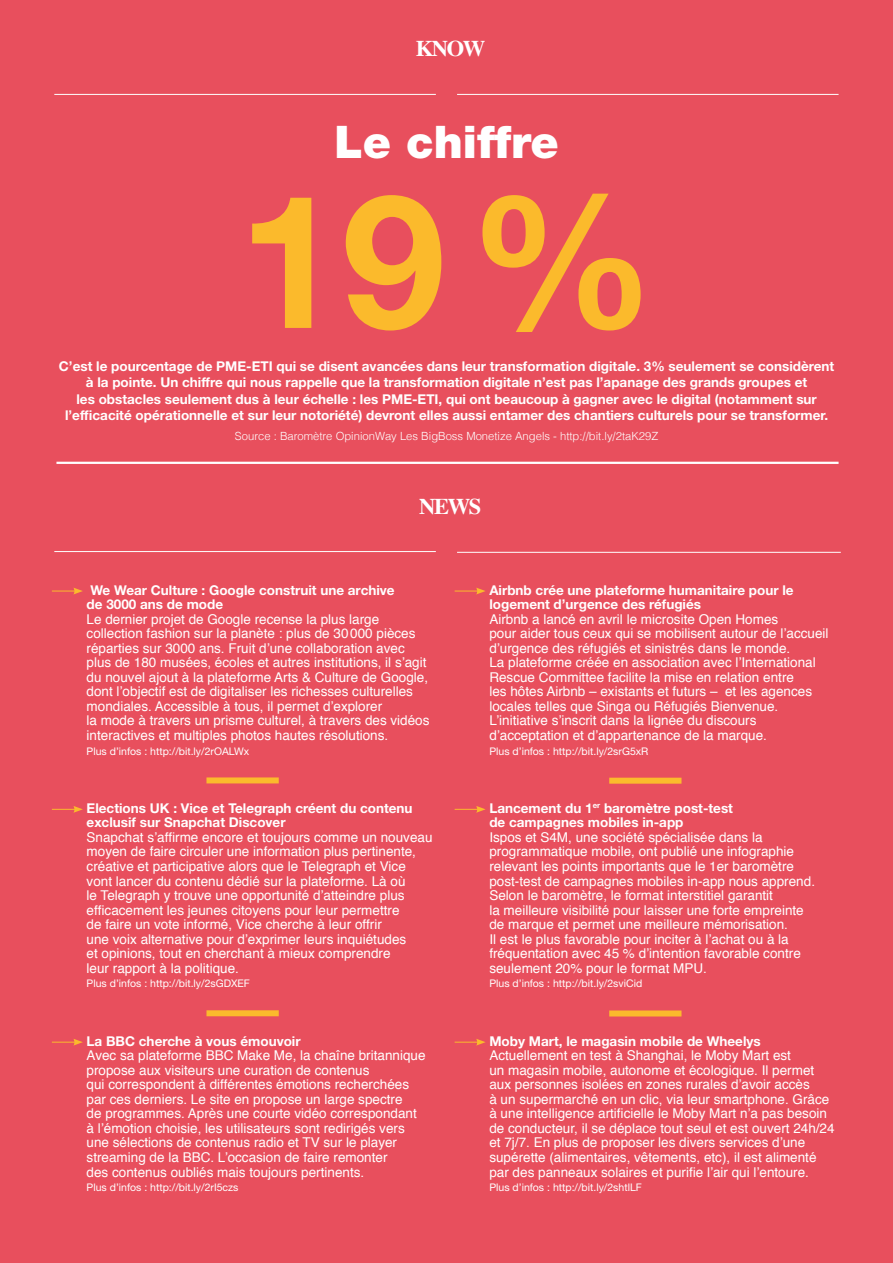
<style>
.page{position:relative;width:893px;height:1263px;background:#e84f5d}
.page>*{position:absolute;margin:0;border:0;box-sizing:border-box;transform-origin:0 0}
.t1{font:700 186px "Helvetica Neue LT Std";color:#fbba2c}
.t2{font:900 45px "Helvetica Neue LT Std";color:#fff}
.t3{font:700 22.5px "Times";letter-spacing:-.06em;color:#fff}
.t4{font:13.5px/14.5px "Helvetica";color:#fff}
.t5{font:700 13.5px/14.5px "Helvetica Neue LT Std";color:#fff}
.t6{font:300 11.25px "Helvetica";color:#fff}
.t7{font:10.5px "Helvetica Neue LT Std";color:#fff}
</style>
<div class="page">
<hr style="left:54px;top:94px;width:382px;height:1px;background:#fff">
<hr style="left:54px;top:551px;width:382px;height:1px;background:#fff">
<hr style="left:457px;top:94px;width:381px;height:1px;background:#fff">
<hr style="left:457px;top:552px;width:384px;height:1px;background:#fff">
<hr style="left:56px;top:462px;width:782px;height:2px;background:#fff">
<svg style="left:52px;top:588px;width:31px;height:6px"></svg>
<div style="left:206px;top:777px;width:73px;height:6px;background:#fbba2c"></div>
<svg style="left:52px;top:806px;width:31px;height:7px"></svg>
<div style="left:206px;top:1010px;width:73px;height:6px;background:#fbba2c"></div>
<svg style="left:52px;top:1039px;width:31px;height:6px"></svg>
<svg style="left:455px;top:588px;width:30px;height:6px"></svg>
<div style="left:609px;top:778px;width:72px;height:6px;background:#fbba2c"></div>
<svg style="left:455px;top:806px;width:31px;height:7px"></svg>
<div style="left:609px;top:1010px;width:72px;height:6px;background:#fbba2c"></div>
<svg style="left:455px;top:1039px;width:31px;height:6px"></svg>
<h3 class="t3" style="left:416px;top:27px;width:71px">KNOW</h3>
<h2 class="t2" style="left:334px;top:116px;width:226px">Le chiffre</h2>
<h1 class="t1" style="left:238px;top:147px;width:418px">19%</h1>
<p class="t5" style="left:59px;top:359px;width:777px">C’est le pourcentage de PME-ETI qui se disent avancées dans leur transformation digitale. 3% seulement se considèrent</p>
<p class="t5" style="left:65px;top:407px;width:765px">l’efficacité opérationnelle et sur leur notoriété) devront elles aussi entamer des chantiers culturels pour se transformer.</p>
<p class="t5" style="left:86px;top:375px;width:723px">à la pointe. Un chiffre qui nous rappelle que la transformation digitale n’est pas l’apanage des grands groupes et</p>
<p class="t5" style="left:76px;top:391px;width:742px">les obstacles seulement dus à leur échelle : les PME-ETI, qui ont beaucoup à gagner avec le digital (notamment sur</p>
<p class="t6" style="left:235px;top:427px;width:425px">Source : Baromètre OpinionWay Les BigBoss Monetize Angels - http://bit.ly/2taK29Z</p>
<h3 class="t3" style="left:419px;top:485px;width:64px">NEWS</h3>
<p class="t5" style="left:87px;top:582px;width:310px">We Wear Culture : Google construit une archive de 3000 ans de mode</p>
<p class="t4" style="left:87px;top:612px;width:344px">Le dernier projet de Google recense la plus large collection fashion sur la planète : plus de 30000 pièces réparties sur 3000 ans. Fruit d’une collaboration avec plus de 180 musées, écoles et autres institutions, il s’agit du nouvel ajout à la plateforme Arts &amp; Culture de Google, dont l’objectif est de digitaliser les richesses culturelles mondiales. Accessible à tous, il permet d’explorer<br>la mode à travers un prisme culturel, à travers des vidéos interactives et multiples photos hautes résolutions.</p>
<p class="t7" style="left:87px;top:744px;width:164px">Plus d’infos : http://bit.ly/2rOALWx</p>
<p class="t5" style="left:87px;top:800px;width:327px">Elections UK : Vice et Telegraph créent du contenu exclusif sur Snapchat Discover</p>
<p class="t4" style="left:87px;top:830px;width:347px">Snapchat s’affirme encore et toujours comme un nouveau moyen de faire circuler une information plus pertinente, créative et participative alors que le Telegraph et Vice vont lancer du contenu dédié sur la plateforme. Là où<br>le Telegraph y trouve une opportunité d’atteindre plus efficacement les jeunes citoyens pour leur permettre<br>de faire un vote informé, Vice cherche à leur offrir<br>une voix alternative pour d’exprimer leurs inquiétudes<br>et opinions, tout en cherchant à mieux comprendre<br>leur rapport à la politique.</p>
<p class="t7" style="left:87px;top:977px;width:165px">Plus d’infos : http://bit.ly/2sGDXEF</p>
<p class="t5" style="left:87px;top:1033px;width:216px">La BBC cherche à vous émouvoir</p>
<p class="t4" style="left:87px;top:1048px;width:340px">Avec sa plateforme BBC Make Me, la chaîne britannique propose aux visiteurs une curation de contenus<br>qui correspondent à différentes émotions recherchées par ces derniers. Le site en propose un large spectre<br>de programmes. Après une courte vidéo correspondant à l’émotion choisie, les utilisateurs sont redirigés vers une sélections de contenus radio et TV sur le player streaming de la BBC. L’occasion de faire remonter<br>des contenus oubliés mais toujours pertinents.</p>
<p class="t7" style="left:87px;top:1181px;width:153px">Plus d’infos : http://bit.ly/2rI5czs</p>
<p class="t5" style="left:489px;top:582px;width:306px">Airbnb crée une plateforme humanitaire pour le logement d’urgence des réfugiés</p>
<p class="t4" style="left:489px;top:612px;width:341px">Airbnb a lancé en avril le microsite Open Homes<br>pour aider tous ceux qui se mobilisent autour de l’accueil d’urgence des réfugiés et sinistrés dans le monde.<br>La plateforme créée en association avec l’International Rescue Committee facilite la mise en relation entre<br>les hôtes Airbnb – existants et futurs – et les agences locales telles que Singa ou Réfugiés Bienvenue.<br>L’initiative s’inscrit dans la lignée du discours d’acceptation et d’appartenance de la marque.</p>
<p class="t7" style="left:489px;top:744px;width:161px">Plus d’infos : http://bit.ly/2srG5xR</p>
<p class="t5" style="left:489px;top:800px;width:245px">Lancement du 1<sup>er</sup> baromètre post-test de campagnes mobiles in-app</p>
<p class="t4" style="left:489px;top:830px;width:327px">Ispos et S4M, une société spécialisée dans la programmatique mobile, ont publié une infographie relevant les points importants que le 1er baromètre post-test de campagnes mobiles in-app nous apprend.<br>Selon le baromètre, le format interstitiel garantit<br>la meilleure visibilité pour laisser une forte empreinte de marque et permet une meilleure mémorisation.<br>Il est le plus favorable pour inciter à l’achat ou à la fréquentation avec 45 % d’intention favorable contre seulement 20% pour le format MPU.</p>
<p class="t7" style="left:489px;top:977px;width:154px">Plus d’infos : http://bit.ly/2sviCid</p>
<p class="t5" style="left:489px;top:1033px;width:273px">Moby Mart, le magasin mobile de Wheelys</p>
<p class="t4" style="left:489px;top:1048px;width:347px">Actuellement en test à Shanghai, le Moby Mart est<br>un magasin mobile, autonome et écologique. Il permet aux personnes isolées en zones rurales d’avoir accès<br>à un supermarché en un clic, via leur smartphone. Grâce à une intelligence artificielle le Moby Mart n’a pas besoin de conducteur, il se déplace tout seul et est ouvert 24h/24 et 7j/7. En plus de proposer les divers services d’une supérette (alimentaires, vêtements, etc), il est alimenté par des panneaux solaires et purifie l’air qui l’entoure.</p>
<p class="t7" style="left:489px;top:1181px;width:154px">Plus d’infos : http://bit.ly/2shtlLF</p>
</div>
